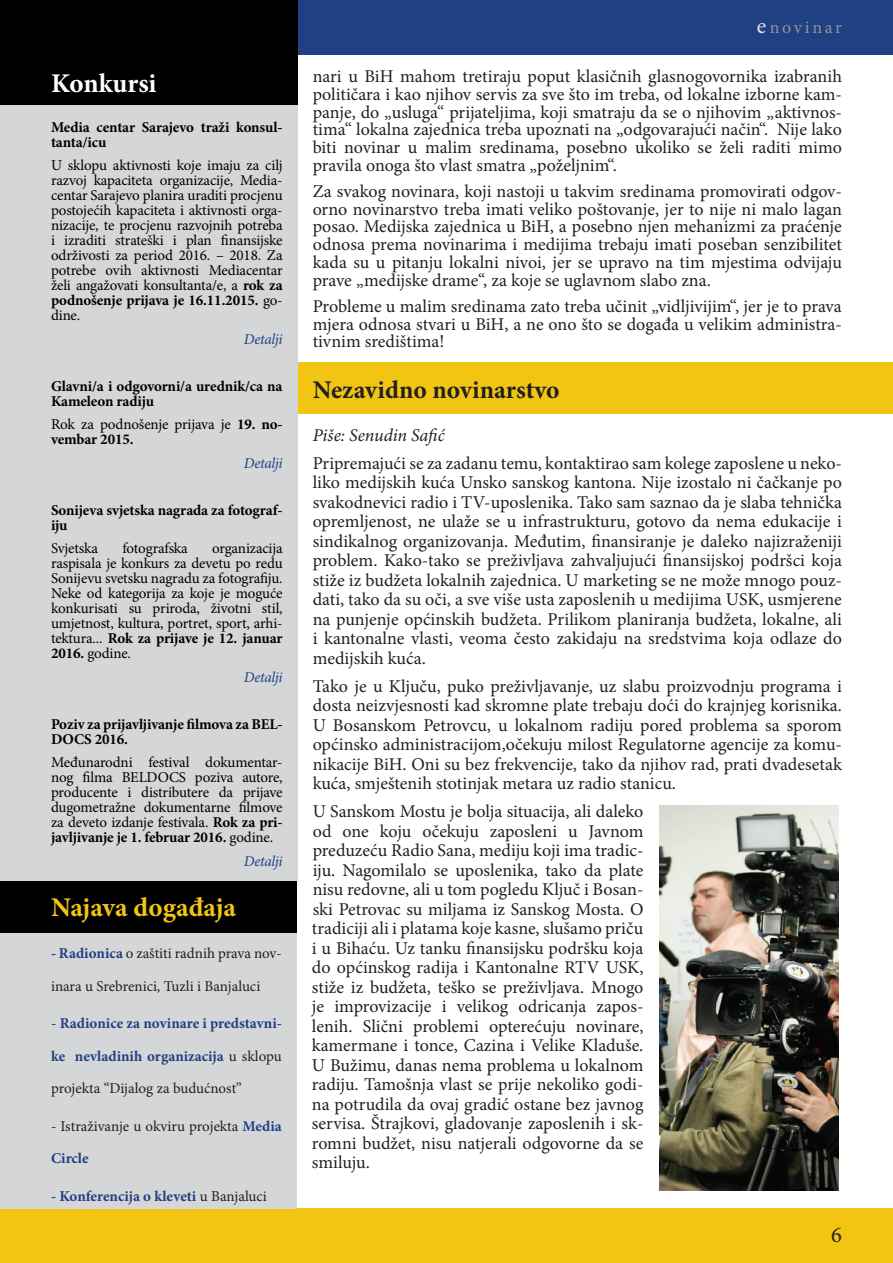
<style>
.page{position:relative;width:893px;height:1263px;background:#fff}
.page>*{position:absolute;margin:0;border:0;box-sizing:border-box;transform-origin:0 0}
.t1{font:700 27px "Minion Pro";color:#f3c513}
.t2{font:700 27px "Minion Pro";letter-spacing:-.005em;color:#fff}
.t3{font:700 25.5px "Minion Pro";color:#231f20}
.t4{font:22.5px "Minion Pro";color:#231f20}
.t5{font:18px/19.5px "Minion Pro";color:#231f20;text-align:justify}
.t6{font:italic 18px "Minion Pro";letter-spacing:-.005em;color:#231f20}
.t7{font:18px "Minion Pro";letter-spacing:.145em;color:#919396}
.t8{font:15px/15px "Minion Pro";letter-spacing:-.01em;color:#000;text-align:justify}
.t9{font:700 15px/15px "Minion Pro";letter-spacing:-.01em;color:#000}
.t10{font:700 15px/32.8px "Minion Pro";color:#1f4082;text-align:justify}
.t11{font:15px/32.8px "Minion Pro";color:#231f20}
.t12{font:italic 15px "Minion Pro";letter-spacing:-.02em;color:#1f4082}
.s1{font-weight:700}
.s2{font-weight:700;color:#1f4082}
.s3{font-weight:400;color:#231f20}
.s4{font-size:22.5px;color:#e0e1e3}
</style>
<div class="page">
<div style="left:0;top:1209px;width:893px;height:54px;background:#f3c513"></div>
<div style="left:0;top:0;width:893px;height:54px;background:#1f4082"></div>
<div style="left:0;top:362px;width:893px;height:51px;background:#f3c513"></div>
<div style="left:0;top:932px;width:297px;height:277px;background:#d5d6d8"></div>
<div style="left:0;top:881px;width:297px;height:51px;background:#000"></div>
<div style="left:0;top:0;width:298px;height:107px;background:#000"></div>
<div style="left:0;top:106px;width:298px;height:775px;background:#d5d6d8"></div>
<img style="left:660px;top:805px;width:179px;height:386px">
<h1 class="t2" style="left:51px;top:64px;width:107px">Konkursi</h1>
<p class="t9" style="left:51px;top:119px;width:233px">Media centar Sarajevo traži konsul&shy;tanta/icu</p>
<p class="t8" style="left:51px;top:158px;width:233px">U sklopu aktivnosti koje imaju za cilj razvoj kapaciteta organizacije, Media&shy;centar Sarajevo planira uraditi procjenu postojećih kapaciteta i aktivnosti orga&shy;nizacije, te procjenu razvojnih potreba i izraditi strateški i plan finansijske održivosti za period 2016. – 2018. Za potrebe ovih aktivnosti Mediacentar želi angažovati konsultanta/e, a <span class="s1">rok za podnošenje prijava je 16.11.2015.</span> go&shy;dine.</p>
<p class="t12" style="left:244px;top:329px;width:40px">Detalji</p>
<p class="t9" style="left:51px;top:378px;width:233px">Glavni/a i odgovorni/a urednik/ca na<br>Kameleon radiju</p>
<p class="t8" style="left:51px;top:417px;width:233px">Rok za podnošenje prijava je <span class="s1">19. no&shy;vembar 2015.</span></p>
<p class="t12" style="left:244px;top:453px;width:40px">Detalji</p>
<p class="t9" style="left:51px;top:502px;width:233px">Sonijeva svjetska nagrada za fotograf&shy;iju</p>
<p class="t8" style="left:51px;top:541px;width:49px">Svjetska</p>
<p class="t8" style="left:122px;top:541px;width:67px">fotografska</p>
<p class="t8" style="left:51px;top:541px;width:233px;text-indent:161px">organizacija raspisala je konkurs za devetu po redu Sonijevu svetsku nagradu za fotografiju.<br>Neke od kategorija za koje je moguće konkurisati su priroda, životni stil, umjetnost, kultura, portret, sport, arhi&shy;tektura... <span class="s1">Rok za prijave je 12. januar 2016.</span> godine.</p>
<p class="t12" style="left:244px;top:667px;width:40px">Detalji</p>
<p class="t9" style="left:51px;top:716px;width:233px">Poziv za prijavljivanje filmova za BEL-<br>DOCS 2016.</p>
<p class="t8" style="left:51px;top:755px;width:233px">Međunarodni festival dokumentar&shy;nog filma BELDOCS poziva autore, producente i distributere da prijave dugometražne dokumentarne filmove za deveto izdanje festivala. <span class="s1">Rok za pri&shy;javljivanje je 1. februar 2016.</span> godine.</p>
<p class="t12" style="left:244px;top:851px;width:40px">Detalji</p>
<h1 class="t1" style="left:51px;top:888px;width:187px">Najava događaja</h1>
<p class="t11" style="left:51px;top:937px;width:232px"><span class="s2">- Radionica</span> o zaštiti radnih prava nov&shy;inara u Srebrenici, Tuzli i Banjaluci</p>
<p class="t10" style="left:51px;top:1006px;width:232px"><span class="s3">-</span> Radionice za novinare i predstavni&shy;ke nevladinih organizacija <span class="s3">u sklopu projekta “Dijalog za budućnost”</span></p>
<p class="t11" style="left:51px;top:1109px;width:232px">- Istraživanje u okviru projekta <span class="s2">Media<br>Circle</span></p>
<p class="t10" style="left:51px;top:1179px;width:217px">- Konferencija o kleveti <span class="s3">u Banjaluci</span></p>
<p class="t7" style="left:757px;top:16px;width:87px"><span class="s4">e</span>novinar</p>
<p class="t5" style="left:313px;top:68px;width:531px;line-height:17.7px">nari u BiH mahom tretiraju poput klasičnih glasnogovornika izabranih političara i kao njihov servis za sve što im treba, od lokalne izborne kam&shy;panje, do „usluga“ prijateljima, koji smatraju da se o njihovim „aktivnos&shy;tima“ lokalna zajednica treba upoznati na „odgovarajući način“. Nije lako biti novinar u malim sredinama, posebno ukoliko se želi raditi mimo pravila onoga što vlast smatra „poželjnim“.</p>
<p class="t5" style="left:313px;top:182px;width:531px;line-height:17.7px">Za svakog novinara, koji nastoji u takvim sredinama promovirati odgov&shy;orno novinarstvo treba imati veliko poštovanje, jer to nije ni malo lagan posao. Medijska zajednica u BiH, a posebno njen mehanizmi za praćenje odnosa prema novinarima i medijima trebaju imati poseban senzibilitet kada su u pitanju lokalni nivoi, jer se upravo na tim mjestima odvijaju prave „medijske drame“, za koje se uglavnom slabo zna.</p>
<p class="t5" style="left:313px;top:297px;width:531px;line-height:17.7px">Probleme u malim sredinama zato treba učinit „vidljivijim“, jer je to prava mjera odnosa stvari u BiH, a ne ono što se događa u velikim administra&shy;tivnim središtima!</p>
<h2 class="t3" style="left:313px;top:372px;width:248px">Nezavidno novinarstvo</h2>
<p class="t6" style="left:313px;top:422px;width:133px">Piše: Senudin Safić</p>
<p class="t5" style="left:313px;top:453px;width:531px">Pripremajući se za zadanu temu, kontaktirao sam kolege zaposlene u neko&shy;liko medijskih kuća Unsko sanskog kantona. Nije izostalo ni čačkanje po svakodnevici radio i TV-uposlenika. Tako sam saznao da je slaba tehnička opremljenost, ne ulaže se u infrastrukturu, gotovo da nema edukacije i sindikalnog organizovanja. Međutim, finansiranje je daleko najizraženiji problem. Kako-tako se preživljava zahvaljujući finansijskoj podršci koja stiže iz budžeta lokalnih zajednica. U marketing se ne može mnogo pouz&shy;dati, tako da su oči, a sve više usta zaposlenih u medijima USK, usmjerene na punjenje općinskih budžeta. Prilikom planiranja budžeta, lokalne, ali i kantonalne vlasti, veoma često zakidaju na sredstvima koja odlaze do medijskih kuća.</p>
<p class="t5" style="left:313px;top:676px;width:531px">Tako je u Ključu, puko preživljavanje, uz slabu proizvodnju programa i dosta neizvjesnosti kad skromne plate trebaju doći do krajnjeg korisnika.<br>U Bosanskom Petrovcu, u lokalnom radiju pored problema sa sporom općinsko administracijom,očekuju milost Regulatorne agencije za komu&shy;nikacije BiH. Oni su bez frekvencije, tako da njihov rad, prati dvadesetak kuća, smještenih stotinjak metara uz radio stanicu.</p>
<p class="t5" style="left:312px;top:802px;width:333px">U Sanskom Mostu je bolja situacija, ali daleko od one koju očekuju zaposleni u Javnom preduzeću Radio Sana, mediju koji ima tradic&shy;iju. Nagomilalo se uposlenika, tako da plate nisu redovne, ali u tom pogledu Ključ i Bosan&shy;ski Petrovac su miljama iz Sanskog Mosta. O tradiciji ali i platama koje kasne, slušamo priču i u Bihaću. Uz tanku finansijsku podršku koja do općinskog radija i Kantonalne RTV USK, stiže iz budžeta, teško se preživljava. Mnogo je improvizacije i velikog odricanja zapos&shy;lenih. Slični problemi opterećuju novinare, kamermane i tonce, Cazina i Velike Kladuše.<br>U Bužimu, danas nema problema u lokalnom radiju. Tamošnja vlast se prije nekoliko godi&shy;na potrudila da ovaj gradić ostane bez javnog servisa. Štrajkovi, gladovanje zaposlenih i sk&shy;romni budžet, nisu natjerali odgovorne da se smiluju.</p>
<p class="t4" style="left:831px;top:1220px;width:12px">6</p>
</div>
